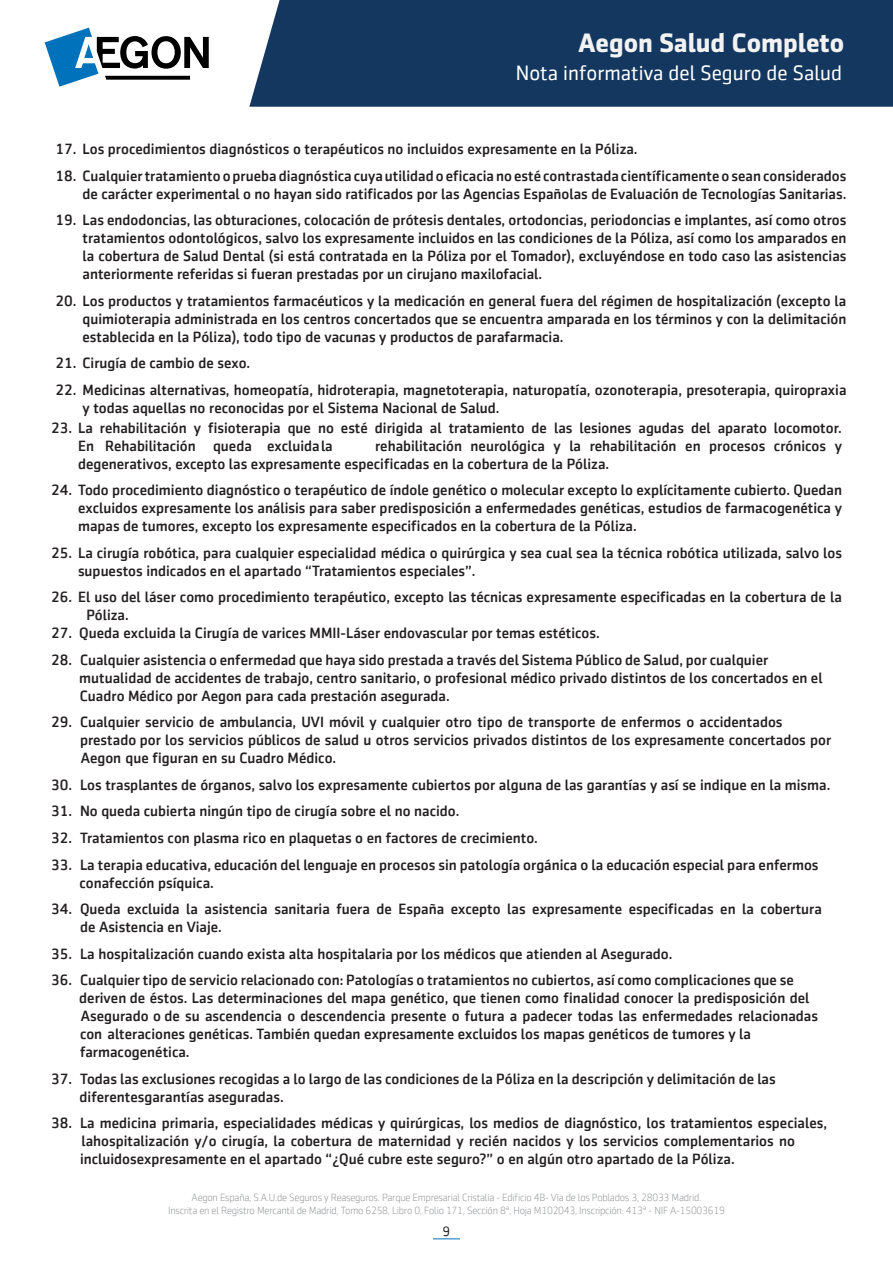
<style>
.page{position:relative;width:893px;height:1263px;background:#fff}
.page>*{position:absolute;margin:0;border:0;box-sizing:border-box;transform-origin:0 0}
.t1{font:700 27px "Sentico Sans DT";color:#f2f2f2}
.t2{font:21px "Sentico Sans DT";color:#fff}
.t3{font:500 15px/18px "Sentico Sans DT";color:#242021}
.t4{font:500 15px/18px "Sentico Sans DT";color:#231f20;text-align:justify}
.t5{font:13.5px "Sentico Sans DT";color:#231f20}
.t6{font:300 10.5px/12.6px "Sentico Sans DT";letter-spacing:-.025em;color:#939598;text-align:center}
</style>
<div class="page">
<svg style="left:45px;top:28px;width:164px;height:59px"></svg>
<div style="left:249px;top:0;width:644px;height:107px;background:#13375f"></div>
<svg style="left:433px;top:1238px;width:27px;height:1px"></svg>
<h1 class="t1" style="left:578px;top:27px;width:268px">Aegon Salud Completo</h1>
<h2 class="t2" style="left:516px;top:62px;width:328px">Nota informativa del Seguro de Salud</h2>
<p class="t4" style="left:56px;top:140px;width:584px">17. Los procedimientos diagnósticos o terapéuticos no incluidos expresamente en la Póliza.</p>
<p class="t4" style="left:56px;top:167px;width:792px;text-align:right">18. Cualquier tratamiento o prueba diagnóstica cuya utilidad o eficacia no esté contrastada científicamente o sean considerados de carácter experimental o no hayan sido ratificados por las Agencias Españolas de Evaluación de Tecnologías Sanitarias.</p>
<p class="t4" style="left:83px;top:211px;width:765px;text-indent:-27px">19. Las endodoncias, las obturaciones, colocación de prótesis dentales, ortodoncias, periodoncias e implantes, así como otros tratamientos odontológicos, salvo los expresamente incluidos en las condiciones de la Póliza, así como los amparados en la cobertura de Salud Dental (si está contratada en la Póliza por el Tomador), excluyéndose en todo caso las asistencias anteriormente referidas si fueran prestadas por un cirujano maxilofacial.</p>
<p class="t4" style="left:83px;top:292px;width:765px;text-indent:-27px">20. Los productos y tratamientos farmacéuticos y la medicación en general fuera del régimen de hospitalización (excepto la quimioterapia administrada en los centros concertados que se encuentra amparada en los términos y con la delimitación establecida en la Póliza), todo tipo de vacunas y productos de parafarmacia.</p>
<p class="t4" style="left:56px;top:354px;width:196px">21. Cirugía de cambio de sexo.</p>
<p class="t4" style="left:83px;top:381px;width:765px;text-indent:-27px">22. Medicinas alternativas, homeopatía, hidroterapia, magnetoterapia, naturopatía, ozonoterapia, presoterapia, quiropraxia y todas aquellas no reconocidas por el Sistema Nacional de Salud.</p>
<p class="t3" style="left:78px;top:419px;width:765px;text-indent:-27px">23. La rehabilitación y fisioterapia que no esté dirigida al tratamiento de las lesiones agudas del aparato locomotor.<br>En Rehabilitación queda excluidala</p>
<p class="t3" style="left:78px;top:437px;width:765px;text-indent:297px">rehabilitación neurológica y la rehabilitación en procesos crónicos y degenerativos, excepto las expresamente especificadas en la cobertura de la Póliza.</p>
<p class="t3" style="left:78px;top:481px;width:765px;text-align:justify;text-indent:-27px">24. Todo procedimiento diagnóstico o terapéutico de índole genético o molecular excepto lo explícitamente cubierto. Quedan excluidos expresamente los análisis para saber predisposición a enfermedades genéticas, estudios de farmacogenética y mapas de tumores, excepto los expresamente especificados en la cobertura de la Póliza.</p>
<p class="t3" style="left:78px;top:544px;width:765px;text-indent:-27px">25. La cirugía robótica, para cualquier especialidad médica o quirúrgica y sea cual sea la técnica robótica utilizada, salvo los supuestos indicados en el apartado “Tratamientos especiales”.</p>
<p class="t3" style="left:86px;top:588px;width:757px;text-indent:-35px">26. El uso del láser como procedimiento terapéutico, excepto las técnicas expresamente especificadas en la cobertura de la<br>Póliza.</p>
<p class="t3" style="left:51px;top:624px;width:550px">27. Queda excluida la Cirugía de varices MMII-Láser endovascular por temas estéticos.</p>
<p class="t3" style="left:79px;top:651px;width:745px;text-indent:-28px">28. Cualquier asistencia o enfermedad que haya sido prestada a través del Sistema Público de Salud, por cualquier mutualidad de accidentes de trabajo, centro sanitario, o profesional médico privado distintos de los concertados en el<br>Cuadro Médico por Aegon para cada prestación asegurada.</p>
<p class="t3" style="left:80px;top:713px;width:753px;text-indent:-29px">29. Cualquier servicio de ambulancia, UVI móvil y cualquier otro tipo de transporte de enfermos o accidentados prestado por los servicios públicos de salud u otros servicios privados distintos de los expresamente concertados por<br>Aegon que figuran en su Cuadro Médico.</p>
<p class="t3" style="left:51px;top:776px;width:781px">30. Los trasplantes de órganos, salvo los expresamente cubiertos por alguna de las garantías y así se indique en la misma.</p>
<p class="t3" style="left:51px;top:802px;width:410px">31. No queda cubierta ningún tipo de cirugía sobre el no nacido.</p>
<p class="t3" style="left:51px;top:829px;width:488px">32. Tratamientos con plasma rico en plaquetas o en factores de crecimiento.</p>
<p class="t3" style="left:79px;top:855px;width:741px;text-indent:-28px">33. La terapia educativa, educación del lenguaje en procesos sin patología orgánica o la educación especial para enfermos conafección psíquica.</p>
<p class="t3" style="left:80px;top:900px;width:743px;text-indent:-29px">34. Queda excluida la asistencia sanitaria fuera de España excepto las expresamente especificadas en la cobertura de Asistencia en Viaje.</p>
<p class="t3" style="left:51px;top:944px;width:623px">35. La hospitalización cuando exista alta hospitalaria por los médicos que atienden al Asegurado.</p>
<p class="t3" style="left:79px;top:971px;width:740px;text-indent:-28px">36. Cualquier tipo de servicio relacionado con: Patologías o tratamientos no cubiertos, así como complicaciones que se deriven de éstos. Las determinaciones del mapa genético, que tienen como finalidad conocer la predisposición del Asegurado o de su ascendencia o descendencia presente o futura a padecer todas las enfermedades relacionadas con alteraciones genéticas. También quedan expresamente excluidos los mapas genéticos de tumores y la farmacogenética.</p>
<p class="t3" style="left:80px;top:1069px;width:698px;text-indent:-29px">37. Todas las exclusiones recogidas a lo largo de las condiciones de la Póliza en la descripción y delimitación de las diferentesgarantías aseguradas.</p>
<p class="t3" style="left:80px;top:1114px;width:749px;text-indent:-29px">38. La medicina primaria, especialidades médicas y quirúrgicas, los medios de diagnóstico, los tratamientos especiales, lahospitalización y/o cirugía, la cobertura de maternidad y recién nacidos y los servicios complementarios no incluidosexpresamente en el apartado “¿Qué cubre este seguro?” o en algún otro apartado de la Póliza.</p>
<p class="t6" style="left:168px;top:1191px;width:558px">Aegon España, S.A.U.de Seguros y Reaseguros. Parque Empresarial Cristalia - Edificio 4B- Vía de los Poblados 3, 28033 Madrid.<br>Inscrita en el Registro Mercantil de Madrid, Tomo 6258, Libro 0, Folio 171, Sección 8ª, Hoja M102043, Inscripción: 413ª - NIF A-15003619</p>
<p class="t5" style="left:443px;top:1224px;width:9px">9</p>
</div>
